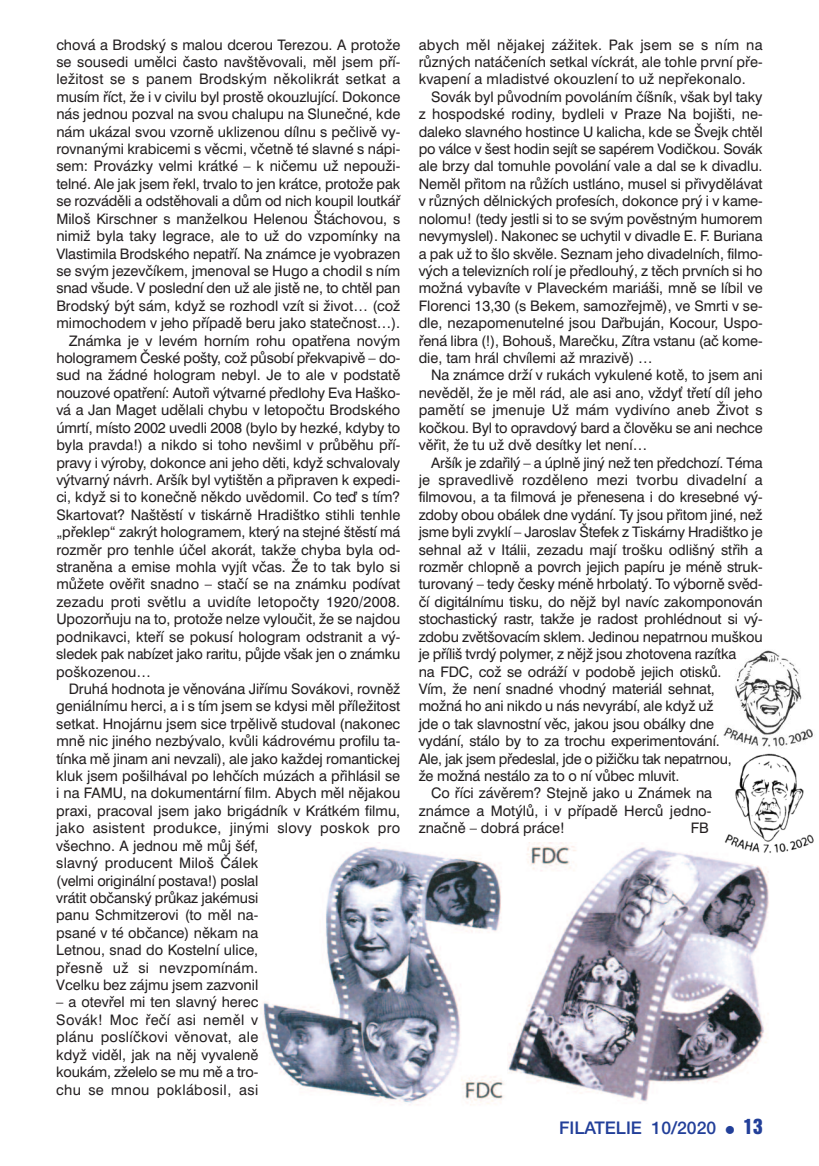
<style>
.page{position:relative;width:819px;height:1166px;background:#fff}
.page>*{position:absolute;margin:0;border:0;box-sizing:border-box;transform-origin:0 0}
.t1{font:17.5px "Helvetica E A";color:#223f99}
.t2{font:14.53px/17.5px "Swiss 721 BTCE";color:#231f20;text-align:justify}
.t3{font:14.53px "Swiss 721 BTCE";letter-spacing:.02em;color:#231f20}
.t4{font:14.53px "Swiss 721 BTCE";letter-spacing:-.025em;color:#231f20}
.s1{font-size:14px}
.s2{font-family:"Helvetica Inserat E";font-size:19.25px}
</style>
<div class="page">
<img style="left:261px;top:842px;width:243px;height:263px">
<svg style="left:508px;top:842px;width:261px;height:260px"></svg>
<svg style="left:713px;top:650px;width:100px;height:216px"></svg>
<img style="left:719px;top:751px;width:95px;height:112px">
<p class="t2" style="left:56px;top:37px;width:345px">chová a Brodský s malou dcerou Terezou. A protože</p>
<p class="t2" style="left:56px;top:55px;width:345px">se sousedi umělci často navštěvovali, měl jsem pří-</p>
<p class="t3" style="left:56px;top:74px;width:345px">ležitost se s panem Brodským několikrát setkat a</p>
<p class="t2" style="left:56px;top:89px;width:345px">musím říct, že i v civilu byl prostě okouzlující. Dokonce</p>
<p class="t2" style="left:56px;top:107px;width:345px">nás jednou pozval na svou chalupu na Slunečné, kde</p>
<p class="t2" style="left:56px;top:124px;width:345px">nám ukázal svou vzorně uklizenou dílnu s pečlivě vy-</p>
<p class="t2" style="left:56px;top:142px;width:345px">rovnanými krabicemi s věcmi, včetně té slavné s nápi-</p>
<p class="t2" style="left:56px;top:159px;width:345px">sem: Provázky velmi krátké – k ničemu už nepouži-</p>
<p class="t2" style="left:56px;top:176px;width:345px">telné. Ale jak jsem řekl, trvalo to jen krátce, protože pak</p>
<p class="t2" style="left:56px;top:194px;width:345px">se rozváděli a odstěhovali a dům od nich koupil loutkář</p>
<p class="t2" style="left:56px;top:211px;width:345px">Miloš Kirschner s manželkou Helenou Štáchovou, s</p>
<p class="t2" style="left:56px;top:229px;width:345px">nimiž byla taky legrace, ale to už do vzpomínky na</p>
<p class="t2" style="left:56px;top:246px;width:345px">Vlastimila Brodského nepatří. Na známce je vyobrazen</p>
<p class="t2" style="left:56px;top:263px;width:345px">se svým jezevčíkem, jmenoval se Hugo a chodil s ním</p>
<p class="t2" style="left:56px;top:281px;width:345px">snad všude. V poslední den už ale jistě ne, to chtěl pan</p>
<p class="t2" style="left:56px;top:298px;width:345px">Brodský být sám, když se rozhodl vzít si život… (což</p>
<p class="t2" style="left:56px;top:316px;width:345px">mimochodem v jeho případě beru jako statečnost…).</p>
<p class="t2" style="left:69px;top:333px;width:333px">Známka je v levém horním rohu opatřena novým</p>
<p class="t2" style="left:56px;top:351px;width:345px">hologramem České pošty, což působí překvapivě – do-</p>
<p class="t2" style="left:56px;top:368px;width:345px">sud na žádné hologram nebyl. Je to ale v podstatě</p>
<p class="t2" style="left:56px;top:385px;width:345px">nouzové opatření: Autoři výtvarné předlohy Eva Haško-</p>
<p class="t2" style="left:56px;top:403px;width:345px">vá a Jan Maget udělali chybu v letopočtu Brodského</p>
<p class="t2" style="left:56px;top:420px;width:345px">úmrtí, místo 2002 uvedli 2008 (bylo by hezké, kdyby to</p>
<p class="t2" style="left:56px;top:438px;width:345px">byla pravda!) a nikdo si toho nevšiml v průběhu pří-</p>
<p class="t2" style="left:56px;top:455px;width:345px">pravy i výroby, dokonce ani jeho děti, když schvalovaly</p>
<p class="t2" style="left:56px;top:472px;width:345px">výtvarný návrh. Aršík byl vytištěn a připraven k expedi-</p>
<p class="t2" style="left:56px;top:490px;width:345px">ci, když si to konečně někdo uvědomil. Co teď s tím?</p>
<p class="t2" style="left:56px;top:507px;width:345px">Skartovat? Naštěstí v tiskárně Hradištko stihli tenhle</p>
<p class="t2" style="left:56px;top:525px;width:345px">„překlep“ zakrýt hologramem, který na stejné štěstí má</p>
<p class="t2" style="left:56px;top:542px;width:345px">rozměr pro tenhle účel akorát, takže chyba byla od-</p>
<p class="t2" style="left:56px;top:559px;width:345px">straněna a emise mohla vyjít včas. Že to tak bylo si</p>
<p class="t2" style="left:56px;top:577px;width:345px">můžete ověřit snadno – stačí se na známku podívat</p>
<p class="t2" style="left:56px;top:594px;width:345px">zezadu proti světlu a uvidíte letopočty 1920/2008.</p>
<p class="t2" style="left:56px;top:612px;width:345px">Upozorňuju na to, protože nelze vyloučit, že se najdou</p>
<p class="t2" style="left:56px;top:629px;width:345px">podnikavci, kteří se pokusí hologram odstranit a vý-</p>
<p class="t2" style="left:56px;top:647px;width:345px">sledek pak nabízet jako raritu, půjde však jen o známku</p>
<p class="t2" style="left:56px;top:664px;width:96px">poškozenou…</p>
<p class="t2" style="left:69px;top:681px;width:333px">Druhá hodnota je věnována Jiřímu Sovákovi, rovněž</p>
<p class="t2" style="left:56px;top:699px;width:345px">geniálnímu herci, a i s tím jsem se kdysi měl příležitost</p>
<p class="t2" style="left:56px;top:716px;width:345px">setkat. Hnojárnu jsem sice trpělivě studoval (nakonec</p>
<p class="t2" style="left:56px;top:734px;width:345px">mně nic jiného nezbývalo, kvůli kádrovému profilu ta-</p>
<p class="t2" style="left:56px;top:751px;width:345px">tínka mě jinam ani nevzali), ale jako každej romantickej</p>
<p class="t2" style="left:56px;top:768px;width:345px">kluk jsem pošilhával po lehčích múzách a přihlásil se</p>
<p class="t2" style="left:56px;top:786px;width:345px">i na FAMU, na dokumentární film. Abych měl nějakou</p>
<p class="t2" style="left:56px;top:803px;width:345px">praxi, pracoval jsem jako brigádník v Krátkém filmu,</p>
<p class="t3" style="left:56px;top:823px;width:345px">jako asistent produkce, jinými slovy poskok pro</p>
<p class="t2" style="left:56px;top:838px;width:203px">všechno. A jednou mě můj šéf,</p>
<p class="t2" style="left:56px;top:855px;width:203px">slavný producent Miloš Čálek</p>
<p class="t2" style="left:56px;top:873px;width:203px">(velmi originální postava!) poslal</p>
<p class="t2" style="left:56px;top:890px;width:203px">vrátit občanský průkaz jakémusi</p>
<p class="t2" style="left:56px;top:908px;width:203px">panu Schmitzerovi (to měl na-</p>
<p class="t2" style="left:56px;top:925px;width:203px">psané v té občance) někam na</p>
<p class="t2" style="left:56px;top:943px;width:203px">Letnou, snad do Kostelní ulice,</p>
<p class="t3" style="left:56px;top:962px;width:203px">přesně už si nevzpomínám.</p>
<p class="t2" style="left:56px;top:977px;width:203px">Vcelku bez zájmu jsem zazvonil</p>
<p class="t2" style="left:56px;top:995px;width:203px">– a otevřel mi ten slavný herec Sovák! Moc řečí asi neměl v plánu poslíčkovi věnovat, ale když viděl, jak na něj vyvaleně koukám, zželelo se mu mě a tro&shy;chu se mnou poklábosil, asi</p>
<p class="t2" style="left:418px;top:37px;width:345px">abych měl nějakej zážitek. Pak jsem se s ním na různých natáčeních setkal víckrát, ale tohle první pře&shy;kvapení a mladistvé okouzlení to už nepřekonalo.</p>
<p class="t2" style="left:418px;top:89px;width:345px;text-indent:12px">Sovák byl původním povoláním číšník, však byl taky z hospodské rodiny, bydleli v Praze Na bojišti, ne&shy;daleko slavného hostince U kalicha, kde se Švejk chtěl po válce v šest hodin sejít se sapérem Vodičkou. Sovák ale brzy dal tomuhle povolání vale a dal se k divadlu.<br>Neměl přitom na růžích ustláno, musel si přivydělávat v různých dělnických profesích, dokonce prý i v kame&shy;nolomu! (tedy jestli si to se svým pověstným humorem nevymyslel). Nakonec se uchytil v divadle E. F. Buriana a pak už to šlo skvěle. Seznam jeho divadelních, filmo&shy;vých a televizních rolí je předlouhý, z těch prvních si ho možná vybavíte v Plaveckém mariáši, mně se líbil ve Florenci 13,30 (s Bekem, samozřejmě), ve Smrti v se&shy;dle, nezapomenutelné jsou Dařbuján, Kocour, Uspo&shy;řená libra (!), Bohouš, Marečku, Zítra vstanu (ač kome&shy;die, tam hrál chvílemi až mrazivě) …</p>
<p class="t2" style="left:418px;top:368px;width:345px;text-indent:12px">Na známce drží v rukách vykulené kotě, to jsem ani nevěděl, že je měl rád, ale asi ano, vždyť třetí díl jeho pamětí se jmenuje Už mám vydivíno aneb Život s kočkou. Byl to opravdový bard a člověku se ani nechce věřit, že tu už dvě desítky let není…</p>
<p class="t2" style="left:431px;top:455px;width:333px">Aršík je zdařilý – a úplně jiný než ten předchozí. Téma</p>
<p class="t2" style="left:418px;top:472px;width:345px">je spravedlivě rozděleno mezi tvorbu divadelní a</p>
<p class="t2" style="left:418px;top:490px;width:345px">filmovou, a ta filmová je přenesena i do kresebné vý-</p>
<p class="t2" style="left:418px;top:507px;width:345px">zdoby obou obálek dne vydání. Ty jsou přitom jiné, než</p>
<p class="t2" style="left:418px;top:525px;width:345px">jsme byli zvyklí – Jaroslav Štefek z Tiskárny Hradištko je</p>
<p class="t2" style="left:418px;top:542px;width:345px">sehnal až v Itálii, zezadu mají trošku odlišný střih a</p>
<p class="t2" style="left:418px;top:559px;width:345px">rozměr chlopně a povrch jejich papíru je méně struk-</p>
<p class="t2" style="left:418px;top:577px;width:345px">turovaný – tedy česky méně hrbolatý. To výborně svěd-</p>
<p class="t2" style="left:418px;top:594px;width:345px">čí digitálnímu tisku, do nějž byl navíc zakomponován</p>
<p class="t2" style="left:418px;top:612px;width:345px">stochastický rastr, takže je radost prohlédnout si vý-</p>
<p class="t2" style="left:418px;top:629px;width:345px">zdobu zvětšovacím sklem. Jedinou nepatrnou muškou</p>
<p class="t2" style="left:418px;top:647px;width:319px">je příliš tvrdý polymer, z nějž jsou zhotovena razítka</p>
<p class="t2" style="left:418px;top:664px;width:304px">na FDC, což se odráží v podobě jejich otisků.</p>
<p class="t2" style="left:418px;top:681px;width:298px">Vím, že není snadné vhodný materiál sehnat,</p>
<p class="t2" style="left:418px;top:699px;width:296px">možná ho ani nikdo u nás nevyrábí, ale když už</p>
<p class="t2" style="left:418px;top:716px;width:297px">jde o tak slavnostní věc, jakou jsou obálky dne</p>
<p class="t2" style="left:418px;top:734px;width:302px">vydání, stálo by to za trochu experimentování.</p>
<p class="t4" style="left:418px;top:753px;width:314px">Ale, jak jsem předeslal, jde o pižičku tak nepatrnou,</p>
<p class="t2" style="left:418px;top:768px;width:262px">že možná nestálo za to o ní vůbec mluvit.</p>
<p class="t2" style="left:431px;top:786px;width:282px">Co říci závěrem? Stejně jako u Známek na</p>
<p class="t2" style="left:418px;top:803px;width:294px">známce a Motýlů, i v případě Herců jedno-</p>
<p class="t2" style="left:418px;top:821px;width:148px">značně – dobrá práce!</p>
<p class="t2" style="left:690px;top:821px;width:20px">FB</p>
<p class="t1" style="left:559px;top:1117px;width:205px">FILATELIE 10/2020 <span class="s1">π</span> <span class="s2">13</span></p>
</div>
